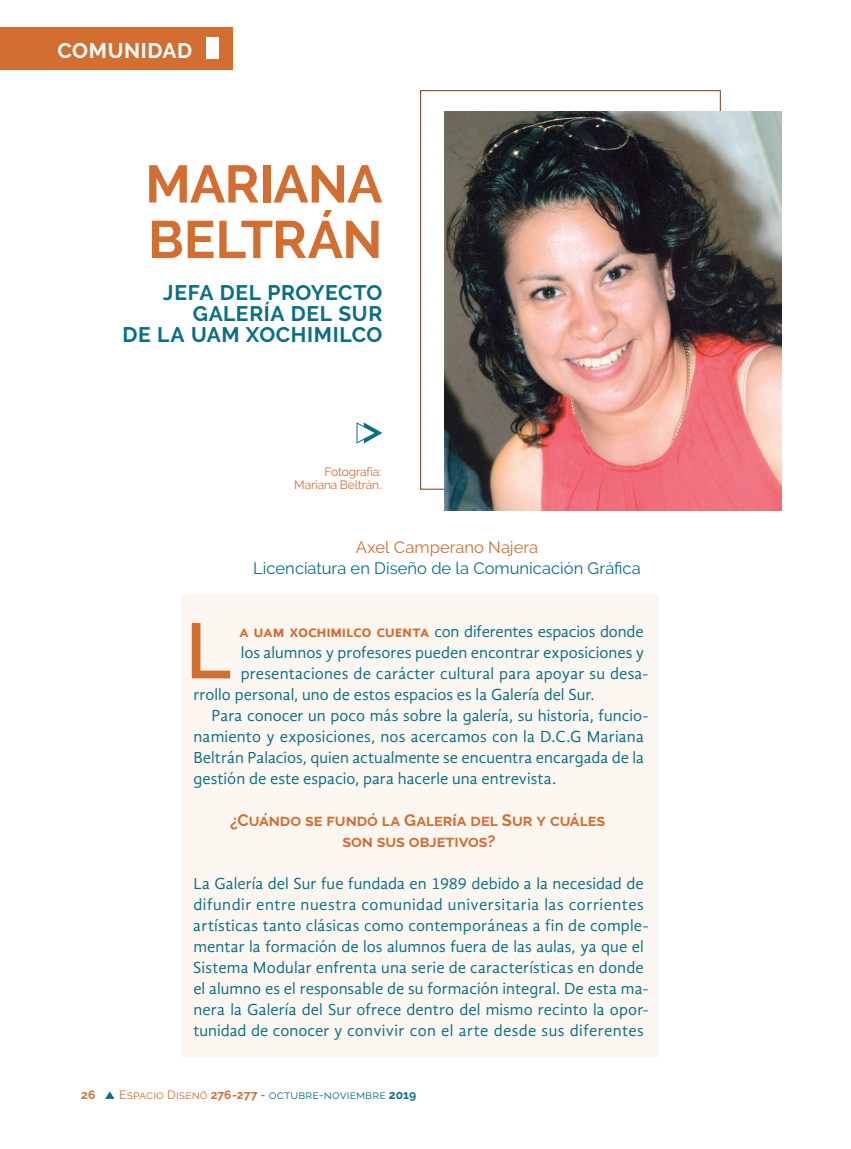
<style>
.page{position:relative;width:851px;height:1149px;background:#fff}
.page>*{position:absolute;margin:0;border:0;box-sizing:border-box;transform-origin:0 0}
.t1{font:600 78px "Raleway";color:#d26e32}
.t2{font:700 52.5px/55.5px "Raleway";letter-spacing:-.015em;color:#d26e32}
.t3{font:700 21px/21px "Raleway";letter-spacing:.03em;color:#0a6f85;text-align:right}
.t4{font:700 21px "Raleway";letter-spacing:.03em;color:#fff}
.t5{font:16.5px/21px "Gandhi Sans";letter-spacing:.005em;color:#0a6f85}
.t6{font:700 16.5px/21px "Raleway";letter-spacing:-.005em;color:#d26e32;text-align:center}
.t7{font:16.5px "Raleway";color:#0a6f85}
.t8{font:16.5px "Raleway";color:#d26e32}
.t9{font:12px "Raleway";letter-spacing:.015em;color:#0a6f85}
.t10{font:12px/13.5px "Raleway";letter-spacing:-.01em;color:#d26e32;text-align:right}
.t11{font:700 12px "Raleway";color:#d26e32}
.s1{font-weight:700;color:#d26e32}
.s2{color:#d26e32}
.s3{font-weight:700}
</style>
<div class="page">
<svg style="left:105px;top:1091px;width:9px;height:7px"></svg>
<div style="left:181px;top:594px;width:477px;height:462px;background:#fcf6f0"></div>
<img style="left:444px;top:111px;width:337px;height:399px">
<svg style="left:356px;top:422px;width:26px;height:22px"></svg>
<div style="left:0;top:27px;width:233px;height:42px;background:#d26e32"></div>
<div style="left:207px;top:38px;width:12px;height:21px;background:#fff"></div>
<p class="t4" style="left:58px;top:38px;width:136px">COMUNIDAD</p>
<h2 class="t2" style="left:145px;top:156px;width:238px">MARIANA<br>BELTRÁN</h2>
<p class="t3" style="left:123px;top:282px;width:261px">JEFA DEL PROYECTO<br>GALERÍA DEL SUR<br>DE LA UAM XOCHIMILCO</p>
<p class="t10" style="left:294px;top:464px;width:89px">Fotografía:<br>Mariana Beltrán.</p>
<p class="t8" style="left:356px;top:537px;width:184px">Axel Camperano Najera</p>
<p class="t7" style="left:253px;top:558px;width:389px">Licenciatura en Diseño de la Comunicación Gráfica</p>
<h1 class="t1" style="left:185px;top:606px;width:47px">L</h1>
<p class="t5" style="left:239px;top:620px;width:406px"><span class="s1">a uam xochimilco cuenta</span> con diferentes espacios donde</p>
<p class="t5" style="left:240px;top:641px;width:405px">los alumnos y profesores pueden encontrar exposiciones y</p>
<p class="t5" style="left:240px;top:662px;width:409px">presentaciones de carácter cultural para apoyar su desa-</p>
<p class="t5" style="left:193px;top:683px;width:402px">rrollo personal, uno de estos espacios es la Galería del Sur.</p>
<p class="t5" style="left:211px;top:704px;width:438px">Para conocer un poco más sobre la galería, su historia, funcio-</p>
<p class="t5" style="left:193px;top:725px;width:452px">namiento y exposiciones, nos acercamos con la D.C.G Mariana</p>
<p class="t5" style="left:193px;top:746px;width:452px">Beltrán Palacios, quien actualmente se encuentra encargada de la</p>
<p class="t5" style="left:193px;top:767px;width:364px">gestión de este espacio, para hacerle una entrevista.</p>
<p class="t6" style="left:230px;top:809px;width:377px">¿Cuando se fundo la Galería del Sur y cuales son sus objetivos?</p>
<p class="t5" style="left:193px;top:872px;width:456px">La Galería del Sur fue fundada en 1989 debido a la necesidad de difundir entre nuestra comunidad universitaria las corrientes artísticas tanto clásicas como contemporáneas a fin de comple&shy;mentar la formación de los alumnos fuera de las aulas, ya que el Sistema Modular enfrenta una serie de características en donde el alumno es el responsable de su formación integral. De esta ma&shy;nera la Galería del Sur ofrece dentro del mismo recinto la opor&shy;tunidad de conocer y convivir con el arte desde sus diferentes</p>
<p class="t11" style="left:81px;top:1087px;width:16px">26</p>
<p class="t9" style="left:119px;top:1087px;width:298px"><span class="s2">Espacio Diseno</span> <span class="s1">276-277</span> - octubre-noviembre <span class="s3">2019</span></p>
</div>
